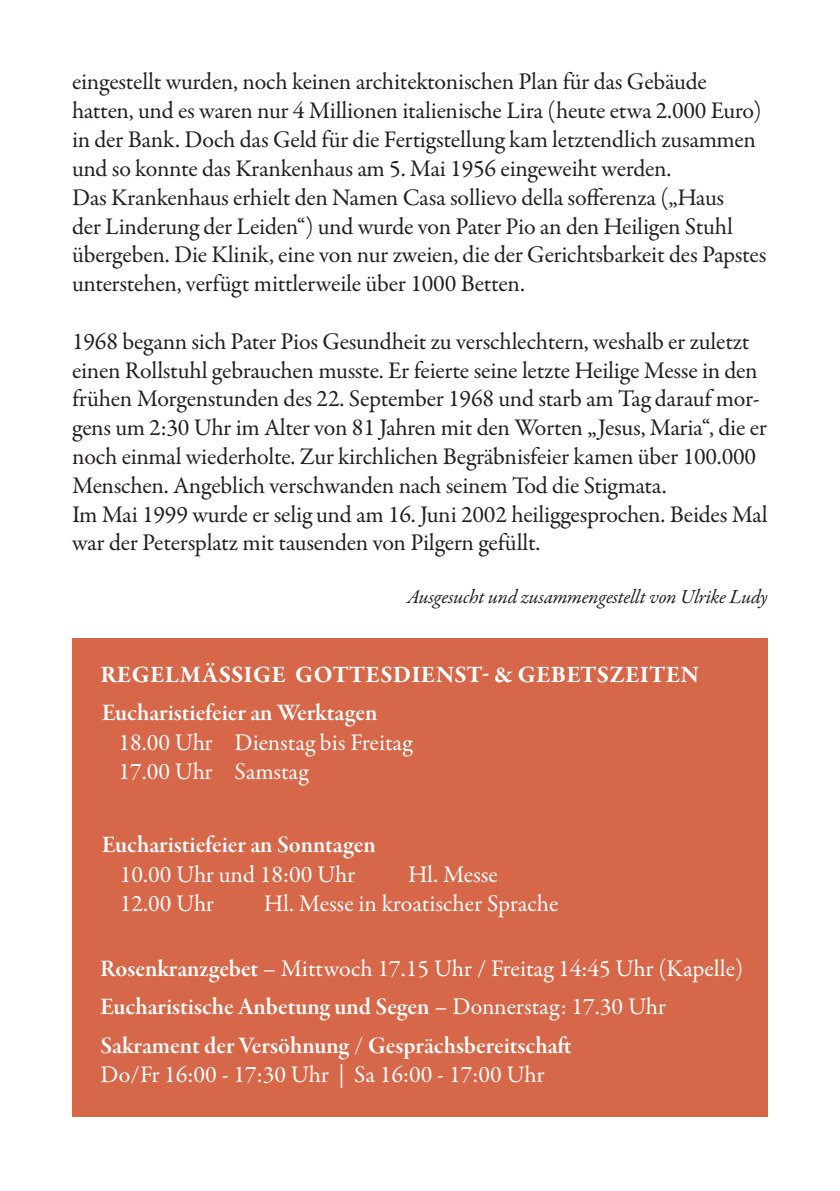
<style>
.page{position:relative;width:840px;height:1191px;background:#fff}
.page>*{position:absolute;margin:0;border:0;box-sizing:border-box;transform-origin:0 0}
.t1{font:24px/28.8px "Garamond Premr Pro";letter-spacing:-.01em;color:#231f20}
.t2{font:24px/28.8px "Garamond Premr Pro";color:#fff}
.t3{font:24px/38.8px "Garamond Premr Pro Smbd Subh";color:#fff}
.t4{font:700 24px "Garamond Premr Pro";letter-spacing:.015em;color:#fff}
.t5{font:italic 20px "Garamond Premr Pro";letter-spacing:-.015em;color:#231f20}
.s1{font-family:"Garamond Premr Pro Smbd Subh"}
.s2{font-family:"Garamond Premr Pro"}
</style>
<div class="page">
<div style="left:72px;top:638px;width:695px;height:479px;background:#d76749"></div>
<p class="t1" style="left:72px;top:68px;width:695px">eingestellt wurden, noch keinen architektonischen Plan für das Gebäude hatten, und es waren nur 4 Millionen italienische Lira (heute etwa 2.000 Euro) in der Bank. Doch das Geld für die Fertigstellung kam letztendlich zusammen und so konnte das Krankenhaus am 5. Mai 1956 eingeweiht werden.<br>Das Krankenhaus erhielt den Namen Casa sollievo della sofferenza („Haus<br>der Linderung der Leiden“) und wurde von Pater Pio an den Heiligen Stuhl übergeben. Die Klinik, eine von nur zweien, die der Gerichtsbarkeit des Papstes unterstehen, verfügt mittlerweile über 1000 Betten.</p>
<p class="t1" style="left:72px;top:327px;width:696px">1968 begann sich Pater Pios Gesundheit zu verschlechtern, weshalb er zuletzt einen Rollstuhl gebrauchen musste. Er feierte seine letzte Heilige Messe in den frühen Morgenstunden des 22. September 1968 und starb am Tag darauf mor&shy;gens um 2:30 Uhr im Alter von 81 Jahren mit den Worten „Jesus, Maria“, die er noch einmal wiederholte. Zur kirchlichen Begräbnisfeier kamen über 100.000<br>Menschen. Angeblich verschwanden nach seinem Tod die Stigmata.<br>Im Mai 1999 wurde er selig und am 16. Juni 2002 heiliggesprochen. Beides Mal war der Petersplatz mit tausenden von Pilgern gefüllt.</p>
<p class="t5" style="left:406px;top:584px;width:362px">Ausgesucht und zusammengestellt von Ulrike Ludy</p>
<p class="t4" style="left:100px;top:659px;width:599px">REGELMÄSSIGE GOTTESDIENST- &amp; GEBETSZEITEN</p>
<p class="t3" style="left:102px;top:694px;width:277px">Eucharistiefeier an Werktagen</p>
<p class="t2" style="left:118px;top:729px;width:96px">18.00 Uhr<br>17.00 Uhr</p>
<p class="t2" style="left:234px;top:729px;width:179px">Dienstag bis Freitag<br>Samstag</p>
<p class="t3" style="left:102px;top:826px;width:275px">Eucharistiefeier an Sonntagen</p>
<p class="t2" style="left:120px;top:860px;width:237px">10.00 Uhr und 18:00 Uhr</p>
<p class="t2" style="left:408px;top:860px;width:91px">Hl. Messe</p>
<p class="t2" style="left:120px;top:889px;width:96px">12.00 Uhr</p>
<p class="t2" style="left:264px;top:889px;width:296px">Hl. Messe in kroatischer Sprache</p>
<p class="t2" style="left:100px;top:954px;width:644px"><span class="s1">Rosenkranzgebet</span> – Mittwoch 17.15 Uhr / Freitag 14:45 Uhr (Kapelle)</p>
<p class="t3" style="left:100px;top:988px;width:566px">Eucharistische Anbetung und Segen <span class="s2">– Donnerstag: 17.30 Uhr<br></span>Sakrament der Versöhnung / Gesprächsbereitschaft</p>
<p class="t2" style="left:100px;top:1060px;width:445px">Do/Fr 16:00 - 17:30 Uhr | Sa 16:00 - 17:00 Uhr</p>
</div>
